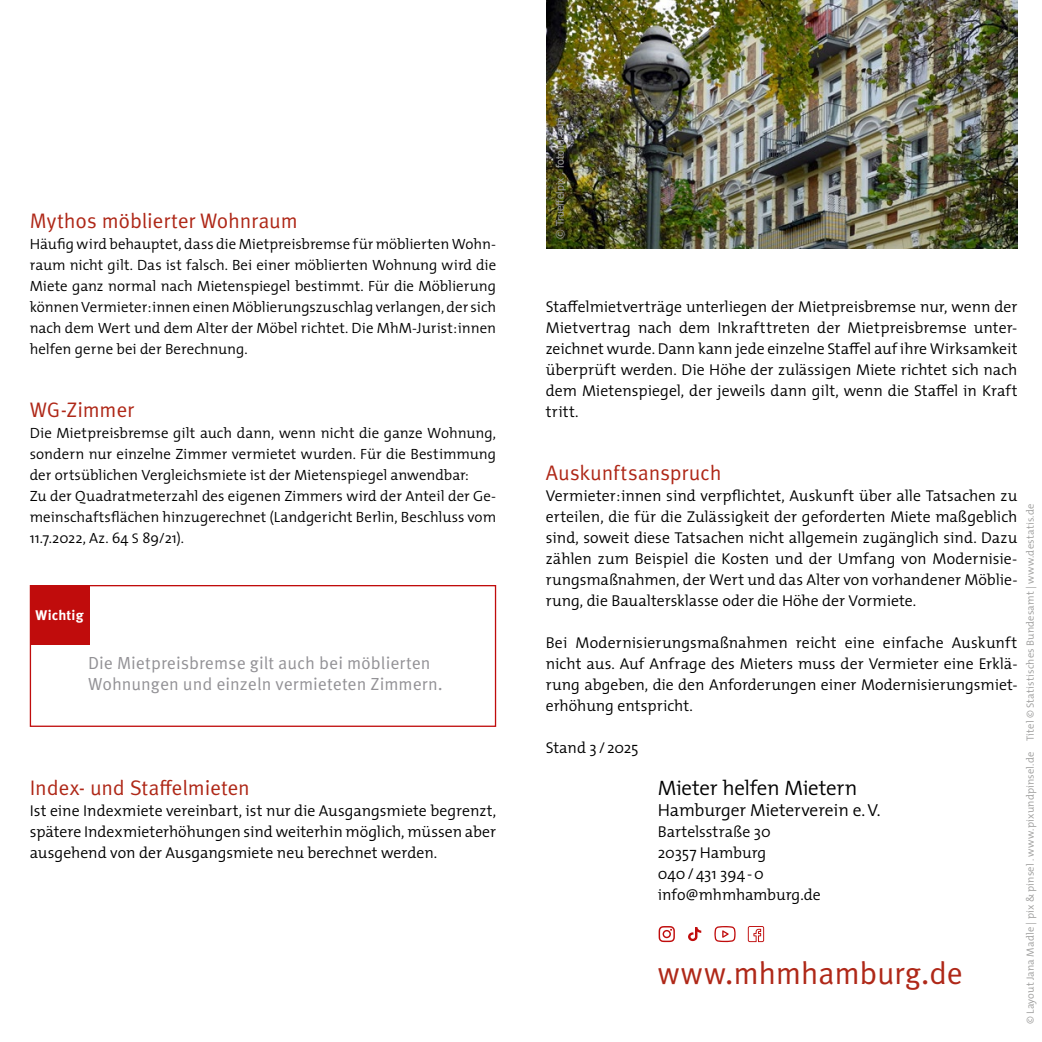
<style>
.page{position:relative;width:1042px;height:1042px;background:#fff}
.page>*{position:absolute;margin:0;border:0;box-sizing:border-box;transform-origin:0 0}
.t1{font:31.5px "Meta Pro";letter-spacing:-.015em;color:#af2818}
.t2{font:21px "Meta Pro";letter-spacing:-.01em;color:#af2818}
.t3{font:300 21px "The Mix";letter-spacing:-.015em;color:#000}
.t4{font:17.5px/21px "Meta Pro";color:#939296}
.t5{font:300 17.5px "The Mix";letter-spacing:-.01em;color:#000}
.t6{font:300 15.75px/21px "The Mix";color:#000;text-align:justify}
.t7{font:300 14.88px/21px "The Mix";color:#000;text-align:justify}
.t8{font:700 14px "Meta Pro";letter-spacing:.01em;color:#fff}
.t9{font:300 10.5px "The Mix";letter-spacing:.015em;color:#9d9d9c}
.t10{font:10.5px "Tahoma";color:#9d9d9c}
.s1{font-family:"The Mix Semi Light Caps";font-weight:400;font-size:14px}
</style>
<div class="page">
<img style="left:546px;top:0;width:471px;height:249px">
<svg style="left:714px;top:926px;width:21px;height:16px"></svg>
<svg style="left:688px;top:927px;width:13px;height:14px"></svg>
<svg style="left:658px;top:926px;width:17px;height:16px"></svg>
<svg style="left:748px;top:926px;width:16px;height:16px"></svg>
<div style="left:30px;top:585px;width:466px;height:142px;border:1px solid #c00c0c"></div>
<div style="left:30px;top:585px;width:59px;height:60px;background:#c00c0c"></div>
<h2 class="t2" style="left:30px;top:207px;width:269px">Mythos möblierter Wohnraum</h2>
<p class="t7" style="left:30px;top:233px;width:468px">Häufig wird behauptet, dass die Mietpreisbremse für möblierten Wohn&shy;raum nicht gilt. Das ist falsch. Bei einer möblierten Wohnung wird die Miete ganz normal nach Mietenspiegel bestimmt. Für die Möblierung können Vermieter : innen einen Möblierungszuschlag verlangen, der sich nach dem Wert und dem Alter der Möbel richtet. Die MhM-Jurist : innen helfen gerne bei der Berechnung.</p>
<h2 class="t2" style="left:30px;top:396px;width:106px">WG-Zimmer</h2>
<p class="t7" style="left:30px;top:422px;width:468px;text-align:left">Die Mietpreisbremse gilt auch dann, wenn nicht die ganze Wohnung, sondern nur einzelne Zimmer vermietet wurden. Für die Bestimmung der ortsüblichen Vergleichsmiete ist der Mietenspiegel anwendbar:<br>Zu der Quadratmeterzahl des eigenen Zimmers wird der Anteil der Ge&shy;meinschaftsflächen hinzugerechnet (Landgericht Berlin, Beschluss vom 11.7.2022, Az. 64 <span class="s1">S</span> 89/21).</p>
<p class="t8" style="left:36px;top:606px;width:50px">Wichtig</p>
<p class="t4" style="left:88px;top:653px;width:356px">Die Mietpreisbremse gilt auch bei möblierten<br>Wohnungen und einzeln vermieteten Zimmern.</p>
<h2 class="t2" style="left:30px;top:774px;width:222px">Index- und Staffelmieten</h2>
<p class="t6" style="left:30px;top:800px;width:468px">Ist eine Indexmiete vereinbart, ist nur die Ausgangsmiete begrenzt, spätere Indexmieterhöhungen sind weiterhin möglich, müssen aber ausgehend von der Ausgangsmiete neu berechnet werden.</p>
<p class="t10" style="left:553px;top:239px;width:123px;rotate:-90deg">© Trueffelpix . fotolia.com</p>
<p class="t6" style="left:546px;top:296px;width:473px">Staffelmietverträge unterliegen der Mietpreisbremse nur, wenn der Mietvertrag nach dem Inkrafttreten der Mietpreisbremse unter&shy;zeichnet wurde. Dann kann jede einzelne Staffel auf ihre Wirksamkeit überprüft werden. Die Höhe der zulässigen Miete richtet sich nach dem Mietenspiegel, der jeweils dann gilt, wenn die Staffel in Kraft tritt.</p>
<h2 class="t2" style="left:546px;top:459px;width:177px">Auskunftsanspruch</h2>
<p class="t6" style="left:546px;top:485px;width:473px">Vermieter : innen sind verpflichtet, Auskunft über alle Tatsachen zu erteilen, die für die Zulässigkeit der geforderten Miete maßgeblich sind, soweit diese Tatsachen nicht allgemein zugänglich sind. Dazu zählen zum Beispiel die Kosten und der Umfang von Modernisie&shy;rungsmaßnahmen, der Wert und das Alter von vorhandener Möblie&shy;rung, die Baualtersklasse oder die Höhe der Vormiete.</p>
<p class="t6" style="left:546px;top:632px;width:473px">Bei Modernisierungsmaßnahmen reicht eine einfache Auskunft nicht aus. Auf Anfrage des Mieters muss der Vermieter eine Erklä&shy;rung abgeben, die den Anforderungen einer Modernisierungsmiet&shy;erhöhung entspricht.</p>
<p class="t6" style="left:546px;top:736px;width:94px">Stand 3 / 2025</p>
<h2 class="t3" style="left:658px;top:770px;width:201px">Mieter helfen Mietern</h2>
<p class="t5" style="left:658px;top:795px;width:224px">Hamburger Mieterverein e. V.</p>
<p class="t6" style="left:658px;top:821px;width:164px;text-align:left">Bartelsstraße 30<br>20357 Hamburg<br>040 / 431 394 - 0 info@mhmhamburg.de</p>
<h1 class="t1" style="left:658px;top:953px;width:307px">www.mhmhamburg.de</h1>
<p class="t9" style="left:1021px;top:1024px;width:522px;rotate:-90deg">© Layout Jana Madle | pix &amp; pinsel . www.pixundpinsel.de Titel © Statistisches Bundesamt | www.destatis.de</p>
</div>
